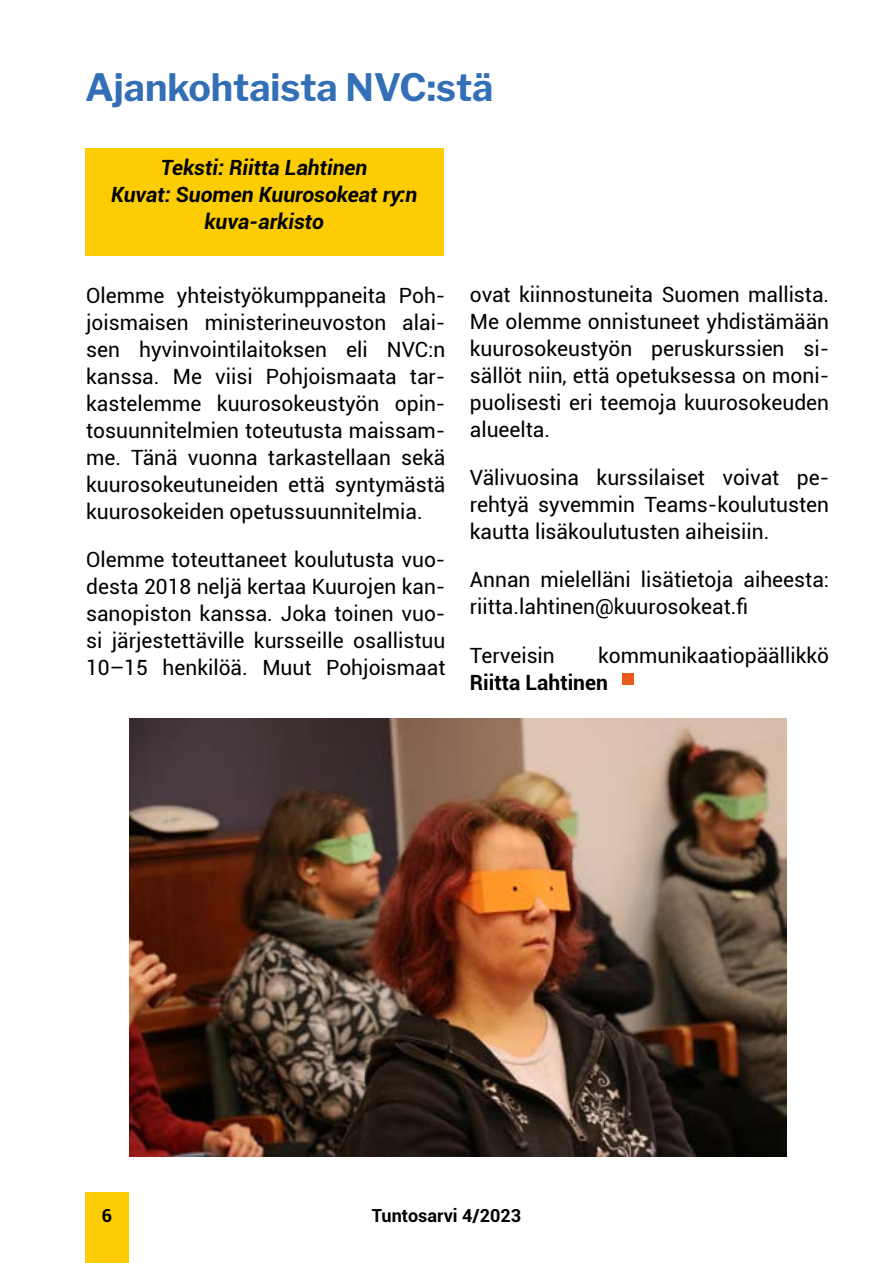
<style>
.page{position:relative;width:893px;height:1263px;background:#fff}
.page>*{position:absolute;margin:0;border:0;box-sizing:border-box;transform-origin:0 0}
.t1{font:700 37.5px "Libre Franklin";color:#336fb6}
.t2{font:21px/27px "Roboto";color:#000;text-align:justify}
.t3{font:italic 700 21px/27px "Roboto";color:#000;text-align:center}
.t4{font:700 21px "Roboto";color:#000}
.t5{font:700 18px "Roboto";color:#000}
</style>
<div class="page">
<div style="left:85px;top:1192px;width:44px;height:71px;background:#fccd05"></div>
<img style="left:130px;top:719px;width:657px;height:438px">
<div style="left:623px;top:673px;width:11px;height:12px;background:#eb5b1d"></div>
<div style="left:85px;top:149px;width:358px;height:107px;background:#fccd05"></div>
<h1 class="t1" style="left:85px;top:65px;width:410px">Ajankohtaista NVC:stä</h1>
<p class="t3" style="left:111px;top:153px;width:308px">Teksti: Riitta Lahtinen<br>Kuvat: Suomen Kuurosokeat ry:n kuva-arkisto</p>
<p class="t2" style="left:86px;top:281px;width:361px">Olemme yhteistyökumppaneita Poh&shy;joismaisen ministerineuvoston alai&shy;sen hyvinvointilaitoksen eli NVC:n kanssa. Me viisi Pohjoismaata tar&shy;kastelemme kuurosokeustyön opin&shy;tosuunnitelmien toteutusta maissam&shy;me. Tänä vuonna tarkastellaan sekä kuurosokeutuneiden että syntymästä kuurosokeiden opetussuunnitelmia.</p>
<p class="t2" style="left:86px;top:545px;width:361px">Olemme toteuttaneet koulutusta vuo&shy;desta 2018 neljä kertaa Kuurojen kan&shy;sanopiston kanssa. Joka toinen vuo&shy;si järjestettäville kursseille osallistuu 10–15 henkilöä. Muut Pohjoismaat</p>
<p class="t2" style="left:470px;top:280px;width:361px">ovat kiinnostuneita Suomen mallista.<br>Me olemme onnistuneet yhdistämään kuurosokeustyön peruskurssien si&shy;sällöt niin, että opetuksessa on moni&shy;puolisesti eri teemoja kuurosokeuden alueelta.</p>
<p class="t2" style="left:470px;top:463px;width:361px">Välivuosina kurssilaiset voivat pe&shy;rehtyä syvemmin Teams-koulutusten kautta lisäkoulutusten aiheisiin.</p>
<p class="t2" style="left:470px;top:566px;width:361px">Annan mielelläni lisätietoja aiheesta: riitta.lahtinen@kuurosokeat.fi</p>
<p class="t2" style="left:470px;top:641px;width:86px">Terveisin</p>
<p class="t2" style="left:598px;top:641px;width:233px">kommunikaatiopäällikkö</p>
<p class="t4" style="left:470px;top:667px;width:140px">Riitta Lahtinen</p>
<p class="t5" style="left:102px;top:1203px;width:12px">6</p>
<p class="t5" style="left:372px;top:1203px;width:151px">Tuntosarvi 4/2023</p>
</div>
